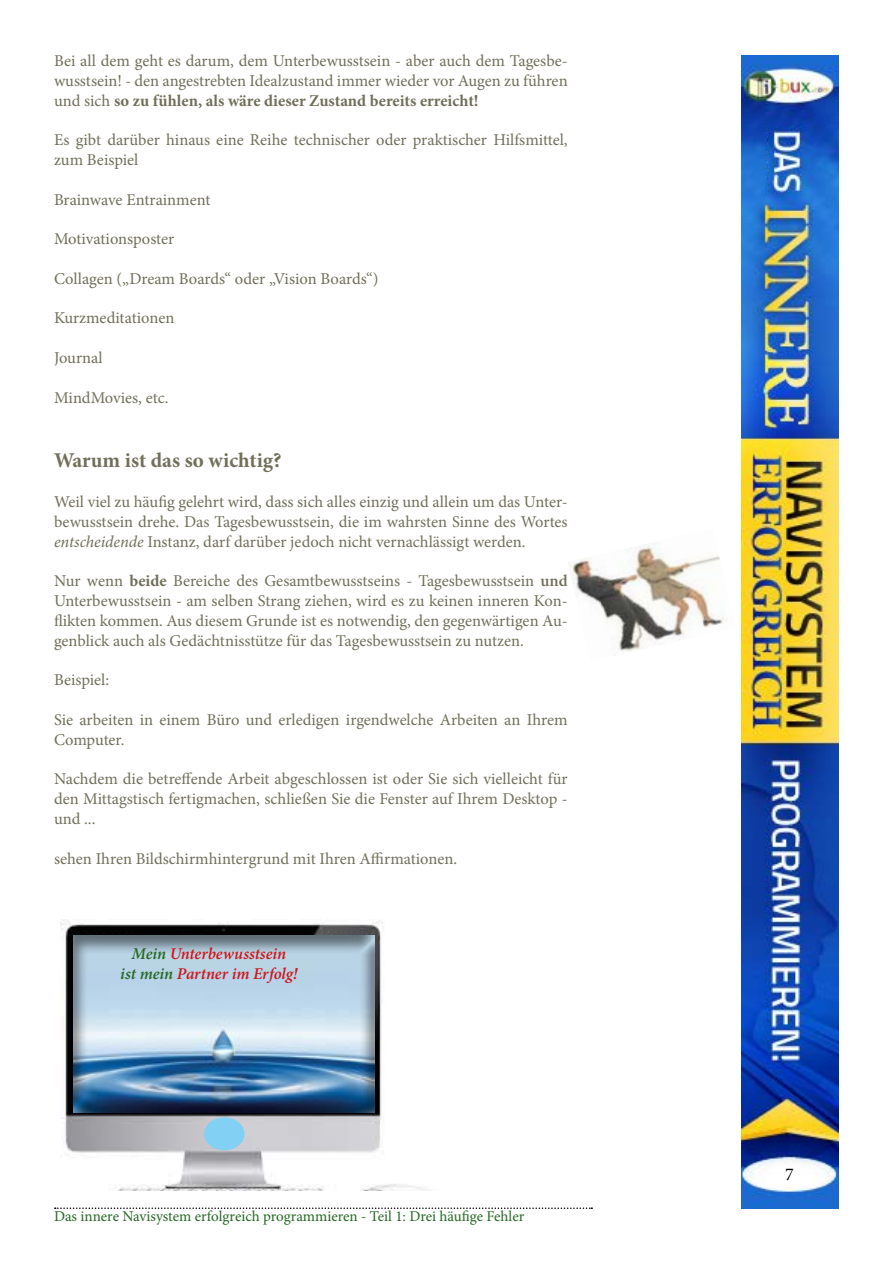
<style>
.page{position:relative;width:893px;height:1263px;background:#fff}
.page>*{position:absolute;margin:0;border:0;box-sizing:border-box;transform-origin:0 0}
.t1{font:700 21px "Minion Pro";color:#716f5a}
.t2{font:18px "Minion Pro";color:#000}
.t3{font:16.5px/19.8px "Minion Pro";color:#716f5a;text-align:justify}
.t4{font:italic 600 16.5px/19.8px "Minion Pro";letter-spacing:-.005em;color:#cd171a;text-align:center}
.t5{font:15px "Minion Pro";color:#256824}
.s1{font-weight:700}
.s2{font-style:italic}
.s3{font-weight:600}
.s4{color:#256824}
</style>
<div class="page">
<svg style="left:55px;top:1207px;width:537px;height:2px"></svg>
<img style="left:741px;top:56px;width:98px;height:1153px">
<img style="left:60px;top:919px;width:372px;height:272px">
<div style="left:58px;top:926px;width:332px;height:206px;background:#000;opacity:.5"></div>
<div style="left:204px;top:1117px;width:40px;height:33px;background:#83d0f5;border-radius:50%"></div>
<img style="left:568px;top:543px;width:159px;height:111px">
<p class="t3" style="left:54px;top:51px;width:515px">Bei all dem geht es darum, dem Unterbewusstsein - aber auch dem Tagesbe&shy;wusstsein! - den angestrebten Idealzustand immer wieder vor Augen zu führen und sich <span class="s1">so zu fühlen, als wäre dieser Zustand bereits erreicht!</span></p>
<p class="t3" style="left:54px;top:130px;width:515px">Es gibt darüber hinaus eine Reihe technischer oder praktischer Hilfsmittel, zum Beispiel</p>
<p class="t3" style="left:54px;top:190px;width:158px">Brainwave Entrainment</p>
<p class="t3" style="left:54px;top:229px;width:122px">Motivationsposter</p>
<p class="t3" style="left:54px;top:269px;width:326px">Collagen („Dream Boards“ oder „Vision Boards“)</p>
<p class="t3" style="left:54px;top:308px;width:122px">Kurzmeditationen</p>
<p class="t3" style="left:54px;top:348px;width:50px">Journal</p>
<p class="t3" style="left:54px;top:388px;width:116px">MindMovies, etc.</p>
<p class="t1" style="left:54px;top:446px;width:229px">Warum ist das so wichtig?</p>
<p class="t3" style="left:54px;top:492px;width:515px">Weil viel zu häufig gelehrt wird, dass sich alles einzig und allein um das Unter&shy;bewusstsein drehe. Das Tagesbewusstsein, die im wahrsten Sinne des Wortes <span class="s2">entscheidende</span> Instanz, darf darüber jedoch nicht vernachlässigt werden.</p>
<p class="t3" style="left:54px;top:571px;width:515px">Nur wenn <span class="s1">beide</span> Bereiche des Gesamtbewusstseins - Tagesbewusstsein <span class="s3">und </span>Unterbewusstsein - am selben Strang ziehen, wird es zu keinen inneren Kon&shy;flikten kommen. Aus diesem Grunde ist es notwendig, den gegenwärtigen Au&shy;genblick auch als Gedächtnisstütze für das Tagesbewusstsein zu nutzen.</p>
<p class="t3" style="left:54px;top:670px;width:57px">Beispiel:</p>
<p class="t3" style="left:54px;top:710px;width:515px">Sie arbeiten in einem Büro und erledigen irgendwelche Arbeiten an Ihrem<br>Computer.</p>
<p class="t3" style="left:54px;top:769px;width:515px">Nachdem die betreffende Arbeit abgeschlossen ist oder Sie sich vielleicht für den Mittagstisch fertigmachen, schließen Sie die Fenster auf Ihrem Desktop - und ...</p>
<p class="t3" style="left:54px;top:848px;width:405px">sehen Ihren Bildschirmhintergrund mit Ihren Affirmationen.</p>
<p class="t4" style="left:120px;top:944px;width:179px"><span class="s4">Mein</span> Unterbewusstsein<br><span class="s4">ist mein</span> Partner im Erfolg!</p>
<p class="t5" style="left:54px;top:1206px;width:472px">Das innere Navisystem erfolgreich programmieren - Teil 1: Drei häufige Fehler</p>
<p class="t2" style="left:785px;top:1162px;width:10px">7</p>
</div>
